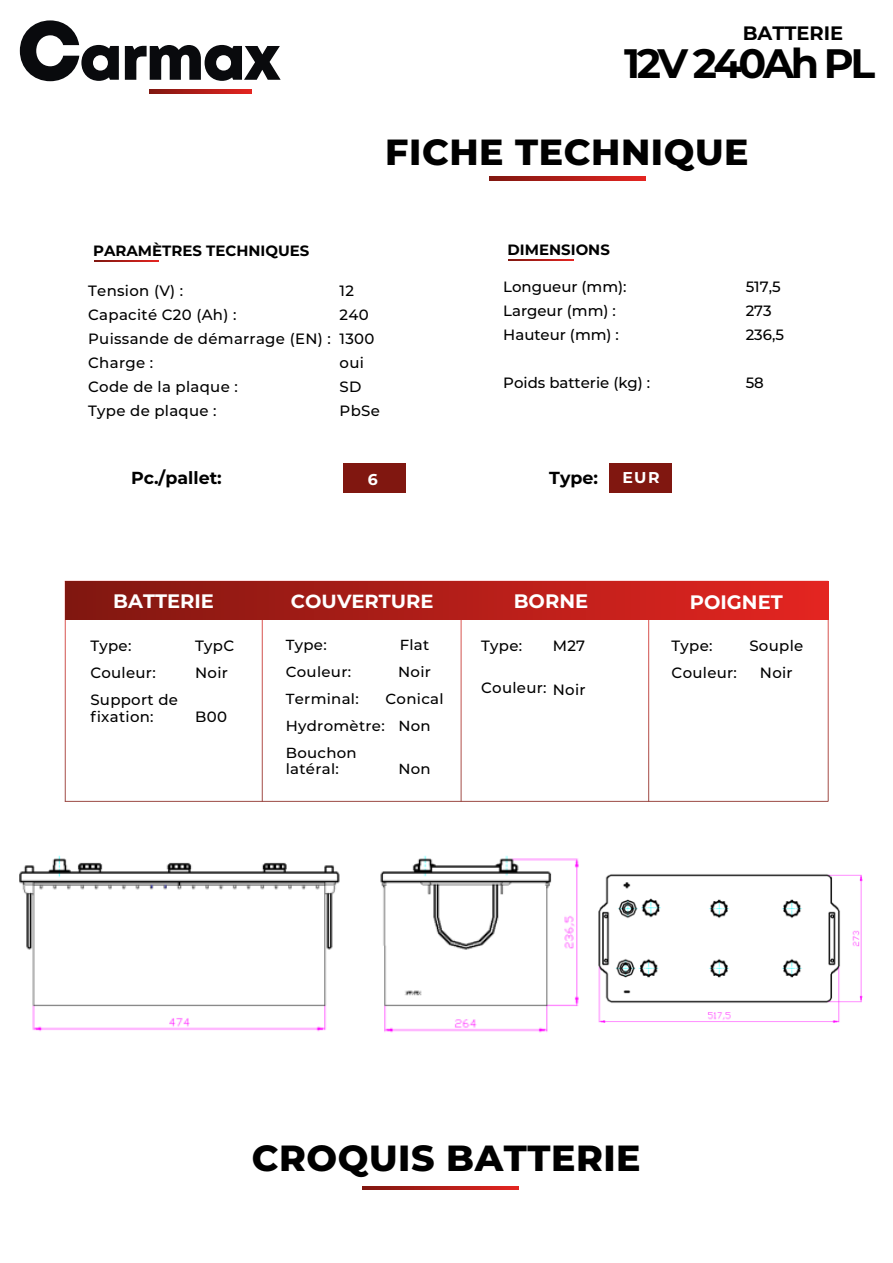
<style>
.page{position:relative;width:893px;height:1263px;background:#fff}
.page>*{position:absolute;margin:0;border:0;box-sizing:border-box;transform-origin:0 0}
.t1{font:700 41.1px "Montserrat";letter-spacing:-.085em;color:#000}
.t2{font:800 36.3px "Montserrat";letter-spacing:.015em;color:#000}
.t3{font:700 19.5px "Montserrat";color:#fff}
.t4{font:700 19.5px "Montserrat";color:#000}
.t5{font:700 19.05px "Montserrat";color:#fff}
.t6{font:700 17.4px "Montserrat";color:#000}
.t7{font:700 15.75px "Montserrat";color:#fff}
.t8{font:500 15px/24px "Montserrat";letter-spacing:.02em;color:#000}
.t9{font:500 15px/24px "Montserrat";color:#000}
.t10{font:700 15px "Montserrat";color:#000}
.t11{font:500 14.55px/27px "Montserrat";letter-spacing:.02em;color:#000;text-align:center}
</style>
<div class="page">
<svg style="left:20px;top:20px;width:99px;height:61px"></svg>
<svg style="left:125px;top:45px;width:156px;height:36px"></svg>
<svg style="left:150px;top:89px;width:101px;height:5px"></svg>
<svg style="left:489px;top:177px;width:156px;height:3px"></svg>
<svg style="left:509px;top:259px;width:64px;height:1px"></svg>
<svg style="left:363px;top:1186px;width:156px;height:4px"></svg>
<hr style="left:65px;top:801px;width:763px;height:1px;background:#801710">
<div style="left:65px;top:581px;width:763px;height:38px;background:linear-gradient(to right,#801710,#e42521)"></div>
<div style="left:609px;top:464px;width:63px;height:29px;background:#801710"></div>
<div style="left:343px;top:464px;width:63px;height:29px;background:#801710"></div>
<svg style="left:94px;top:260px;width:64px;height:2px"></svg>
<img style="left:19px;top:855px;width:560px;height:178px">
<img style="left:598px;top:874px;width:265px;height:149px">
<h3 class="t4" style="left:743px;top:19px;width:102px">BATTERIE</h3>
<h1 class="t1" style="left:624px;top:33px;width:252px">12V 240Ah PL</h1>
<h2 class="t2" style="left:385px;top:125px;width:365px">FICHE TECHNIQUE</h2>
<p class="t10" style="left:93px;top:239px;width:218px">PARAMÈTRES TECHNIQUES</p>
<p class="t8" style="left:88px;top:278px;width:244px">Tension (V) :<br>Capacité C20 (Ah) :<br>Puissande de démarrage (EN) :<br>Charge :<br>Code de la plaque :<br>Type de plaque :</p>
<p class="t8" style="left:340px;top:278px;width:42px">12<br>240<br>1300 oui<br>SD<br>PbSe</p>
<p class="t10" style="left:508px;top:239px;width:104px">DIMENSIONS</p>
<p class="t9" style="left:503px;top:274px;width:125px">Longueur (mm):<br>Largeur (mm) :<br>Hauteur (mm) :</p>
<p class="t9" style="left:503px;top:370px;width:148px">Poids batterie (kg) :</p>
<p class="t9" style="left:746px;top:274px;width:40px">517,5<br>273<br>236,5</p>
<p class="t8" style="left:746px;top:370px;width:20px">58</p>
<p class="t6" style="left:131px;top:465px;width:92px">Pc./pallet:</p>
<p class="t7" style="left:368px;top:468px;width:11px">6</p>
<p class="t6" style="left:549px;top:465px;width:50px">Type:</p>
<p class="t7" style="left:622px;top:466px;width:39px">EUR</p>
<h3 class="t3" style="left:113px;top:587px;width:102px">BATTERIE</h3>
<p class="t8" style="left:195px;top:632px;width:41px;line-height:27px">TypC<br>Noir</p>
<p class="t8" style="left:195px;top:704px;width:33px">B00</p>
<p class="t8" style="left:90px;top:632px;width:89px;line-height:27px">Type:<br>Couleur:<br>Support de</p>
<p class="t8" style="left:90px;top:704px;width:65px">fixation:</p>
<p class="t5" style="left:291px;top:587px;width:144px">COUVERTURE</p>
<p class="t11" style="left:385px;top:630px;width:60px">Flat<br>Noir<br>Conical<br>Non</p>
<p class="t11" style="left:398px;top:755px;width:34px">Non</p>
<p class="t11" style="left:286px;top:630px;width:101px;text-align:left">Type:<br>Couleur:<br>Terminal:<br>Hydromètre:<br>Bouchon</p>
<p class="t11" style="left:286px;top:755px;width:55px">latéral:</p>
<h3 class="t3" style="left:514px;top:587px;width:76px">BORNE</h3>
<p class="t8" style="left:553px;top:633px;width:34px">M27</p>
<p class="t8" style="left:553px;top:677px;width:34px">Noir</p>
<p class="t8" style="left:481px;top:633px;width:43px">Type:</p>
<p class="t8" style="left:481px;top:675px;width:67px">Couleur:</p>
<h3 class="t3" style="left:690px;top:587px;width:94px">POIGNET</h3>
<p class="t8" style="left:749px;top:632px;width:55px;line-height:27px;text-align:center">Souple<br>Noir</p>
<p class="t8" style="left:671px;top:632px;width:67px;line-height:27px">Type:<br>Couleur:</p>
<h2 class="t2" style="left:252px;top:1131px;width:390px">CROQUIS BATTERIE</h2>
</div>
